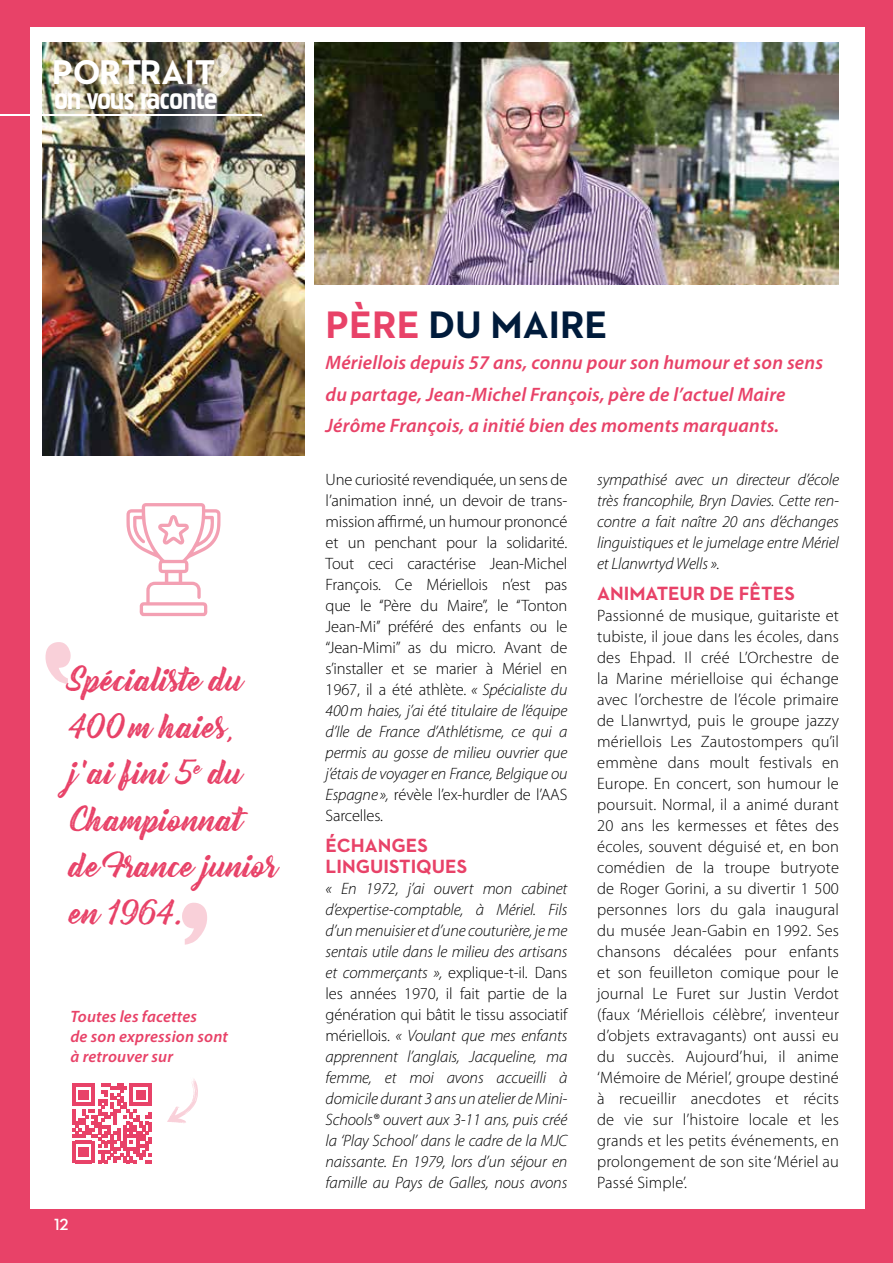
<style>
.page{position:relative;width:893px;height:1263px;background:#e84268}
.page>*{position:absolute;margin:0;border:0;box-sizing:border-box;transform-origin:0 0}
.t1{font:700 39px "Neutraface 2 Text";color:#001b3b}
.t2{font:700 36px "Pakenham";letter-spacing:-.03em;color:#fff}
.t3{font:700 34.95px "Neutraface 2 Text";color:#fff}
.t4{font:30px/46.5px "Bernadette Rough";color:#e84268}
.t5{font:italic 600 19.5px/31.5px "Myriad Pro";letter-spacing:.01em;color:#e84268}
.t6{font:700 19.5px/21px "Neutraface 2 Text";color:#e84268}
.t7{font:300 16.5px/21px "Myriad Pro";letter-spacing:-.005em;color:#000;text-align:justify}
.t8{font:italic 300 16.5px/21px "Myriad Pro";letter-spacing:-.01em;color:#000;text-align:justify}
.t9{font:italic 600 16.5px/19.8px "Myriad Pro";letter-spacing:.01em;color:#e84268}
.t10{font:600 16.5px "Neutraface 2 Text";color:#fff}
.s1{color:#e84268}
.s2{font-style:italic}
.s3{font-style:normal}
</style>
<div class="page">
<div style="left:30px;top:28px;width:835px;height:1181px;background:#fff"></div>
<img style="left:42px;top:43px;width:263px;height:413px">
<svg style="left:216px;top:54px;width:15px;height:24px"></svg>
<hr style="left:0;top:114px;width:261px;height:1px;background:#fff">
<svg style="left:45px;top:642px;width:26px;height:42px"></svg>
<svg style="left:182px;top:903px;width:25px;height:42px"></svg>
<svg style="left:73px;top:1083px;width:79px;height:80px"></svg>
<svg style="left:167px;top:1079px;width:31px;height:44px"></svg>
<img style="left:315px;top:43px;width:524px;height:242px">
<svg style="left:126px;top:503px;width:95px;height:113px"></svg>
<h3 class="t3" style="left:52px;top:49px;width:165px">PORTRAIT</h3>
<h2 class="t2" style="left:54px;top:84px;width:165px">on vous raconte</h2>
<h3 class="t4" style="left:71px;top:657px;width:210px">Spécialiste du<br>400m haies, j’ai fini 5<sup>e</sup> du<br>Championnat de France junior en 1964.</h3>
<p class="t9" style="left:70px;top:1006px;width:159px">Toutes les facettes<br>de son expression sont à retrouver sur</p>
<p class="t10" style="left:54px;top:1214px;width:16px">12</p>
<h1 class="t1" style="left:326px;top:299px;width:284px"><span class="s1">PÈRE</span> DU MAIRE</h1>
<p class="t5" style="left:326px;top:346px;width:499px">Mériellois depuis 57 ans, connu pour son humour et son sens du partage, Jean-Michel François, père de l’actuel Maire<br>Jérôme François, a initié bien des moments marquants.</p>
<p class="t7" style="left:326px;top:468px;width:243px">Une curiosité revendiquée, un sens de l’animation inné, un devoir de trans&shy;mission affirmé, un humour prononcé et un penchant pour la solidarité.<br>Tout ceci caractérise Jean-Michel François. Ce Mériellois n’est pas que le ‘‘Père du Maire’’, le ‘‘Tonton Jean-Mi’’ préféré des enfants ou le ‘‘Jean-Mimi’’ as du micro. Avant de s’installer et se marier à Mériel en 1967, il a été athlète. <span class="s2">« Spécialiste du 400m haies, j’ai été titulaire de l’équipe d’Ile de France d’Athlétisme, ce qui a permis au gosse de milieu ouvrier que j’étais de voyager en France, Belgique ou Espagne»,</span> révèle l’ex-hurdler de l’AAS Sarcelles.</p>
<p class="t6" style="left:326px;top:835px;width:143px">ÉCHANGES<br>LINGUISTIQUES</p>
<p class="t8" style="left:326px;top:878px;width:243px">« En 1972, j’ai ouvert mon cabinet d’expertise-comptable, à Mériel. Fils d’un menuisier et d’une couturière, je me sentais utile dans le milieu des artisans et commerçants », <span class="s3">explique-t-il. Dans les années 1970, il fait partie de la génération qui bâtit le tissu associatif mériellois.</span> « Voulant que mes enfants apprennent l’anglais, Jacqueline, ma femme, et moi avons accueilli à domicile durant 3 ans un atelier de Mini-Schools® ouvert aux 3-11 ans, puis créé la ‘Play School’ dans le cadre de la MJC naissante. En 1979, lors d’un séjour en famille au Pays de Galles, nous avons</p>
<p class="t8" style="left:597px;top:468px;width:243px">sympathisé avec un directeur d’école très francophile, Bryn Davies. Cette ren&shy;contre a fait naître 20 ans d’échanges linguistiques et le jumelage entre Mériel et Llanwrtyd Wells ».</p>
<p class="t6" style="left:597px;top:583px;width:199px">ANIMATEUR DE FÊTES</p>
<p class="t7" style="left:597px;top:605px;width:243px">Passionné de musique, guitariste et tubiste, il joue dans les écoles, dans des Ehpad. Il créé L’Orchestre de la Marine mérielloise qui échange avec l’orchestre de l’école primaire de Llanwrtyd, puis le groupe jazzy mériellois Les Zautostompers qu’il emmène dans moult festivals en Europe. En concert, son humour le poursuit. Normal, il a animé durant 20 ans les kermesses et fêtes des écoles, souvent déguisé et, en bon comédien de la troupe butryote de Roger Gorini, a su divertir 1 500 personnes lors du gala inaugural du musée Jean-Gabin en 1992. Ses chansons décalées pour enfants et son feuilleton comique pour le journal Le Furet sur Justin Verdot (faux ‘Mériellois célèbre’, inventeur d’objets extravagants) ont aussi eu du succès. Aujourd’hui, il anime ‘Mémoire de Mériel’, groupe destiné à recueillir anecdotes et récits de vie sur l’histoire locale et les grands et les petits événements, en prolongement de son site ‘Mériel au Passé Simple’.</p>
</div>
